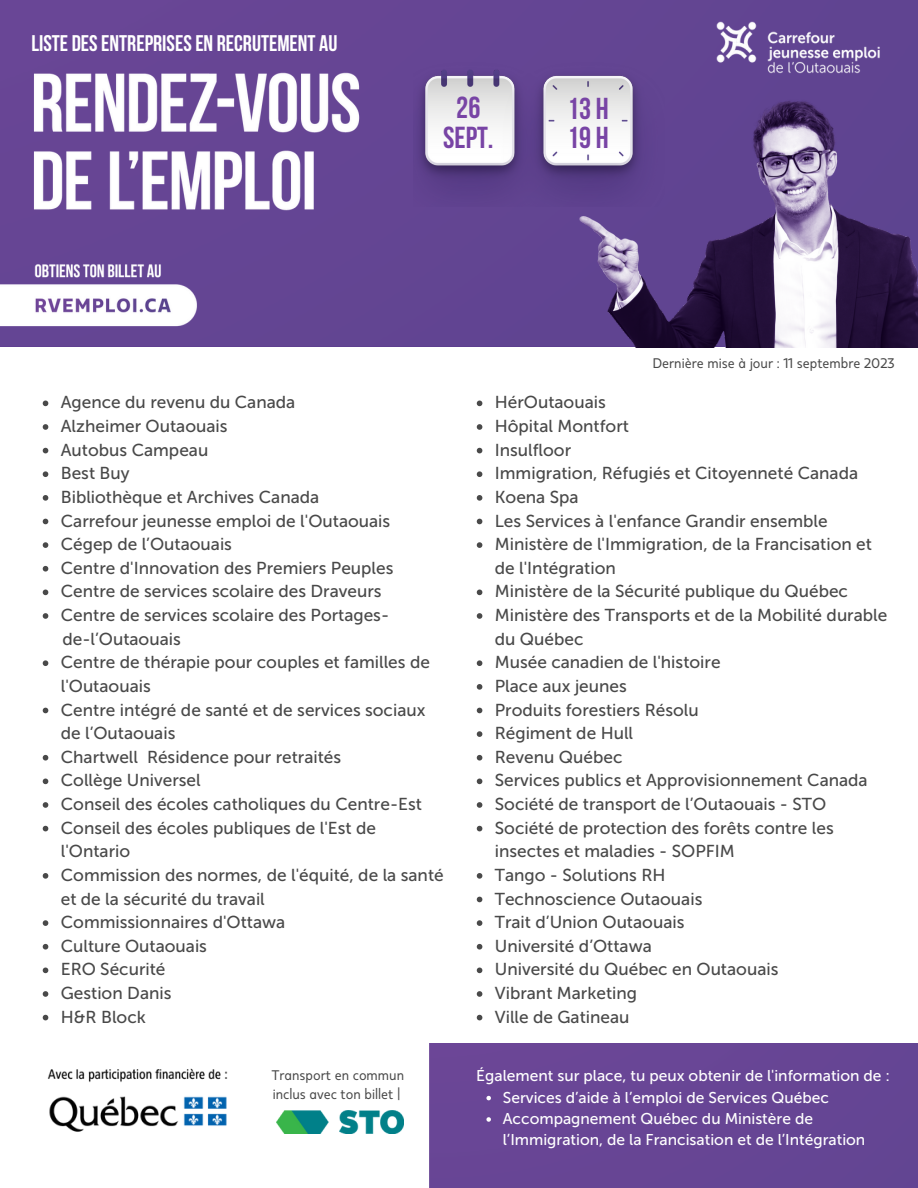
<style>
.page{position:relative;width:918px;height:1188px;background:#fff}
.page>*{position:absolute;margin:0;border:0;box-sizing:border-box;transform-origin:0 0}
.t1{font:700 30.45px "Bebas Neue";color:#7844a5}
.t2{font:700 30.3px "Bebas Neue";letter-spacing:.075em;color:#7844a5}
.t3{font:700 22.65px "Bebas Neue";color:#fff}
.t4{font:17.25px/23.7px "Museo Sans 500";color:#494949}
.t5{font:15.6px/21.3px "Museo Sans 500";color:#fff}
.t6{font:13.95px/19.2px "Kappa Display";color:#494949}
</style>
<div class="page">
<div style="left:0;top:0;width:918px;height:347px;background:#634593"></div>
<img style="left:0;top:32px;width:386px;height:215px">
<img style="left:560px;top:92px;width:357px;height:255px">
<img style="left:707px;top:19px;width:180px;height:56px">
<img style="left:0;top:256px;width:199px;height:72px">
<img style="left:414px;top:60px;width:250px;height:147px">
<div style="left:429px;top:1043px;width:488px;height:145px;background:#674595"></div>
<svg style="left:486px;top:1096px;width:5px;height:4px"></svg>
<svg style="left:486px;top:1117px;width:5px;height:5px"></svg>
<img style="left:277px;top:1111px;width:127px;height:22px">
<img style="left:47px;top:1068px;width:181px;height:64px">
<svg style="left:43px;top:401px;width:5px;height:5px"></svg>
<svg style="left:43px;top:424px;width:5px;height:6px"></svg>
<svg style="left:43px;top:448px;width:5px;height:5px"></svg>
<svg style="left:43px;top:471px;width:5px;height:6px"></svg>
<svg style="left:43px;top:495px;width:5px;height:6px"></svg>
<svg style="left:43px;top:519px;width:5px;height:5px"></svg>
<svg style="left:43px;top:542px;width:5px;height:6px"></svg>
<svg style="left:43px;top:566px;width:5px;height:6px"></svg>
<svg style="left:43px;top:590px;width:5px;height:5px"></svg>
<svg style="left:43px;top:613px;width:5px;height:6px"></svg>
<svg style="left:43px;top:660px;width:5px;height:6px"></svg>
<svg style="left:43px;top:708px;width:5px;height:5px"></svg>
<svg style="left:43px;top:755px;width:5px;height:6px"></svg>
<svg style="left:43px;top:779px;width:5px;height:5px"></svg>
<svg style="left:43px;top:802px;width:5px;height:6px"></svg>
<svg style="left:43px;top:826px;width:5px;height:5px"></svg>
<svg style="left:43px;top:873px;width:5px;height:6px"></svg>
<svg style="left:43px;top:920px;width:5px;height:6px"></svg>
<svg style="left:43px;top:944px;width:5px;height:6px"></svg>
<svg style="left:43px;top:968px;width:5px;height:5px"></svg>
<svg style="left:43px;top:991px;width:5px;height:6px"></svg>
<svg style="left:43px;top:1015px;width:5px;height:5px"></svg>
<svg style="left:477px;top:401px;width:5px;height:5px"></svg>
<svg style="left:477px;top:424px;width:5px;height:6px"></svg>
<svg style="left:477px;top:448px;width:5px;height:5px"></svg>
<svg style="left:477px;top:471px;width:5px;height:6px"></svg>
<svg style="left:477px;top:495px;width:5px;height:6px"></svg>
<svg style="left:477px;top:519px;width:5px;height:5px"></svg>
<svg style="left:477px;top:542px;width:5px;height:6px"></svg>
<svg style="left:477px;top:590px;width:5px;height:5px"></svg>
<svg style="left:477px;top:613px;width:5px;height:6px"></svg>
<svg style="left:477px;top:660px;width:5px;height:6px"></svg>
<svg style="left:477px;top:684px;width:5px;height:6px"></svg>
<svg style="left:477px;top:708px;width:5px;height:5px"></svg>
<svg style="left:477px;top:731px;width:5px;height:6px"></svg>
<svg style="left:477px;top:755px;width:5px;height:6px"></svg>
<svg style="left:477px;top:779px;width:5px;height:5px"></svg>
<svg style="left:477px;top:802px;width:5px;height:6px"></svg>
<svg style="left:477px;top:826px;width:5px;height:5px"></svg>
<svg style="left:477px;top:873px;width:5px;height:6px"></svg>
<svg style="left:477px;top:897px;width:5px;height:5px"></svg>
<svg style="left:477px;top:920px;width:5px;height:6px"></svg>
<svg style="left:477px;top:944px;width:5px;height:6px"></svg>
<svg style="left:477px;top:968px;width:5px;height:5px"></svg>
<svg style="left:477px;top:991px;width:5px;height:6px"></svg>
<svg style="left:477px;top:1015px;width:5px;height:5px"></svg>
<p class="t3" style="left:31px;top:34px;width:307px">LISTE DESENTREPRISESEN RECRUTEMENT AU</p>
<p class="t1" style="left:456px;top:95px;width:26px">26</p>
<p class="t1" style="left:443px;top:125px;width:52px">SEPT.</p>
<p class="t2" style="left:567px;top:96px;width:43px">13H</p>
<p class="t2" style="left:567px;top:126px;width:43px">19H</p>
<p class="t6" style="left:653px;top:353px;width:244px">Dernière mise à jour : 11 septembre 2023</p>
<p class="t4" style="left:61px;top:391px;width:236px">Agence du revenu du Canada</p>
<p class="t4" style="left:61px;top:414px;width:168px">Alzheimer Outaouais</p>
<p class="t4" style="left:61px;top:438px;width:149px">Autobus Campeau</p>
<p class="t4" style="left:61px;top:462px;width:70px">Best Buy</p>
<p class="t4" style="left:61px;top:485px;width:260px">Bibliothèque et Archives Canada</p>
<p class="t4" style="left:61px;top:509px;width:331px">Carrefour jeunesse emploi de l'Outaouais</p>
<p class="t4" style="left:61px;top:532px;width:173px">Cégep de l’Outaouais</p>
<p class="t4" style="left:61px;top:556px;width:334px">Centre d'Innovation des Premiers Peuples</p>
<p class="t4" style="left:61px;top:580px;width:322px">Centre de services scolaire des Draveurs</p>
<p class="t4" style="left:61px;top:603px;width:330px">Centre de services scolaire des Portages-</p>
<p class="t4" style="left:61px;top:651px;width:371px">Centre de thérapie pour couples et familles de l'Outaouais</p>
<p class="t4" style="left:61px;top:698px;width:366px">Centre intégré de santé et de services sociaux de l’Outaouais</p>
<p class="t4" style="left:61px;top:745px;width:282px">Chartwell Résidence pour retraités</p>
<p class="t4" style="left:61px;top:769px;width:141px">Collège Universel</p>
<p class="t4" style="left:61px;top:792px;width:363px">Conseil des écoles catholiques du Centre-Est</p>
<p class="t4" style="left:61px;top:816px;width:317px">Conseil des écoles publiques de l'Est de l'Ontario</p>
<p class="t4" style="left:61px;top:863px;width:384px">Commission des normes, de l'équité, de la santé et de la sécurité du travail</p>
<p class="t4" style="left:61px;top:910px;width:226px">Commissionnaires d'Ottawa</p>
<p class="t4" style="left:61px;top:934px;width:148px">Culture Outaouais</p>
<p class="t4" style="left:61px;top:958px;width:106px">ERO Sécurité</p>
<p class="t4" style="left:61px;top:981px;width:112px">Gestion Danis</p>
<p class="t4" style="left:61px;top:1005px;width:87px">H&amp;R Block</p>
<p class="t4" style="left:62px;top:627px;width:120px">de-l’Outaouais</p>
<p class="t6" style="left:272px;top:1065px;width:134px">Transport en commun inclus avec ton billet |</p>
<p class="t4" style="left:495px;top:391px;width:113px">HérOutaouais</p>
<p class="t4" style="left:495px;top:414px;width:136px">Hôpital Montfort</p>
<p class="t4" style="left:495px;top:438px;width:78px">Insulfloor</p>
<p class="t4" style="left:495px;top:462px;width:365px">Immigration, Réfugiés et Citoyenneté Canada</p>
<p class="t4" style="left:495px;top:485px;width:85px">Koena Spa</p>
<p class="t4" style="left:495px;top:509px;width:334px">Les Services à l'enfance Grandir ensemble</p>
<p class="t4" style="left:495px;top:532px;width:379px">Ministère de l'Immigration, de la Francisation et de l'Intégration</p>
<p class="t4" style="left:495px;top:580px;width:355px">Ministère de la Sécurité publique du Québec</p>
<p class="t4" style="left:495px;top:603px;width:394px">Ministère des Transports et de la Mobilité durable du Québec</p>
<p class="t4" style="left:495px;top:651px;width:227px">Musée canadien de l'histoire</p>
<p class="t4" style="left:495px;top:674px;width:134px">Place aux jeunes</p>
<p class="t4" style="left:495px;top:698px;width:205px">Produits forestiers Résolu</p>
<p class="t4" style="left:495px;top:721px;width:140px">Régiment de Hull</p>
<p class="t4" style="left:495px;top:745px;width:129px">Revenu Québec</p>
<p class="t4" style="left:495px;top:769px;width:374px">Services publics et Approvisionnement Canada</p>
<p class="t4" style="left:495px;top:792px;width:333px">Société de transport de l’Outaouais - STO</p>
<p class="t4" style="left:495px;top:816px;width:340px">Société de protection des forêts contre les insectes et maladies - SOPFIM</p>
<p class="t4" style="left:495px;top:863px;width:172px">Tango - Solutions RH</p>
<p class="t4" style="left:495px;top:887px;width:209px">Technoscience Outaouais</p>
<p class="t4" style="left:495px;top:910px;width:191px">Trait d’Union Outaouais</p>
<p class="t4" style="left:495px;top:934px;width:159px">Université d’Ottawa</p>
<p class="t4" style="left:495px;top:958px;width:285px">Université du Québec en Outaouais</p>
<p class="t4" style="left:495px;top:981px;width:144px">Vibrant Marketing</p>
<p class="t4" style="left:495px;top:1005px;width:136px">Ville de Gatineau</p>
<p class="t5" style="left:476px;top:1065px;width:415px">Également sur place, tu peux obtenir de l'information de :</p>
<p class="t5" style="left:503px;top:1087px;width:328px">Services d’aide à l’emploi de Services Québec</p>
<p class="t5" style="left:503px;top:1108px;width:364px">Accompagnement Québec du Ministère de l’Immigration, de la Francisation et de l’Intégration</p>
</div>
